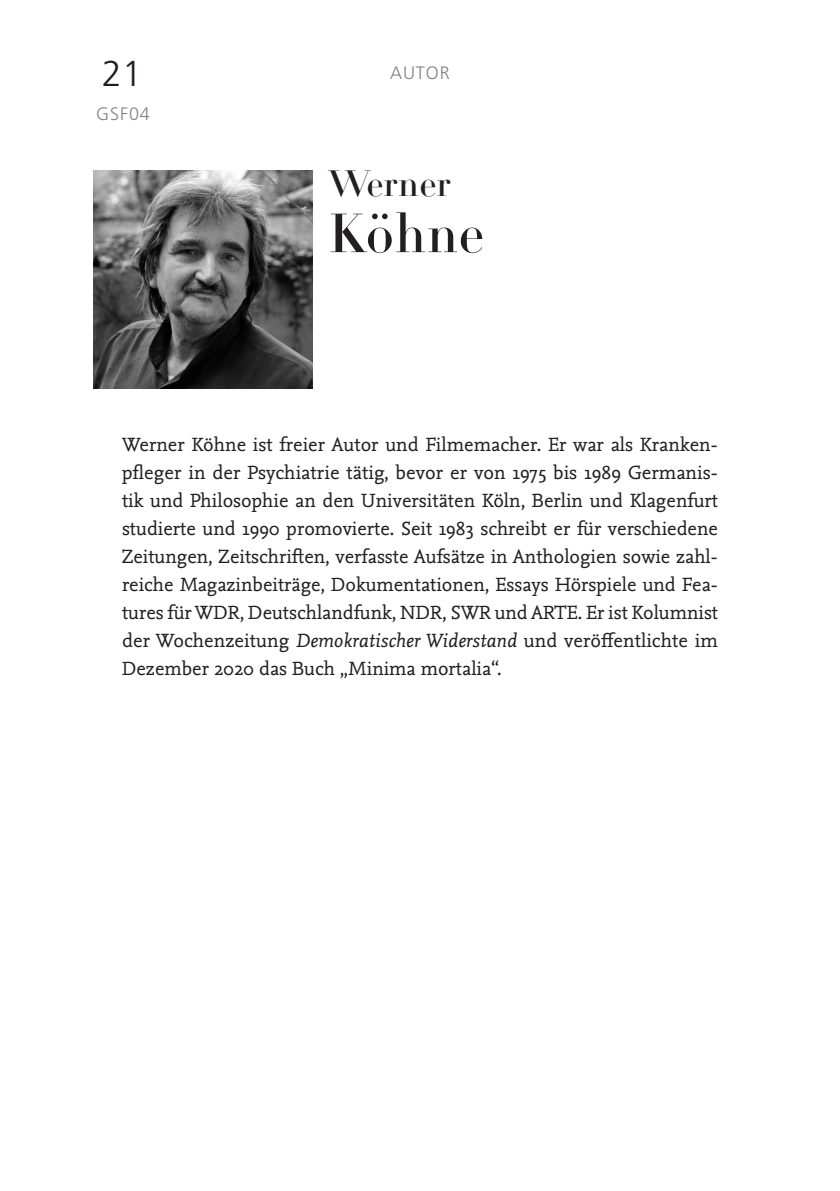
<style>
.page{position:relative;width:840px;height:1191px;background:#fff}
.page>*{position:absolute;margin:0;border:0;box-sizing:border-box;transform-origin:0 0}
.Autor{font:54px "Didot LT Pro Headline";color:#231f20}
.Autor-2{font:36px "Didot LT Pro Headline";color:#231f20}
.t1{font:300 36px "Frutiger LT Std";color:#231f20}
.Vita{font:20px/28px "Nexus Mix Pro";color:#231f20;text-align:justify}
.t2{font:300 18px "Frutiger LT Std";letter-spacing:.05em;color:#808285}
.s1{font-style:italic}
</style>
<div class="page">
<img style="left:94px;top:170px;width:218px;height:218px">
<h2 class="t1" style="left:102px;top:53px;width:42px">21</h2>
<p class="t2" style="left:381px;top:62px;width:78px">QUELLEN</p>
<p class="t2" style="left:390px;top:62px;width:61px">AUTOR</p>
<p class="t2" style="left:96px;top:104px;width:55px">gsf04</p>
<p class="Autor-2" style="left:328px;top:161px;width:124px">Werner</p>
<p class="Autor" style="left:328px;top:200px;width:156px">Köhne</p>
<p class="Vita" style="left:122px;top:430px;width:597px">Werner Köhne ist freier Autor und Filmemacher. Er war als Kranken&shy;pfleger in der Psychiatrie tätig, bevor er von 1975 bis 1989 Germanis&shy;tik und Philosophie an den Universitäten Köln, Berlin und Klagenfurt studierte und 1990 promovierte. Seit 1983 schreibt er für verschiedene Zeitungen, Zeitschriften, verfasste Aufsätze in Anthologien sowie zahl&shy;reiche Magazinbeiträge, Dokumentationen, Essays Hörspiele und Fea&shy;tures für WDR, Deutschlandfunk, NDR, SWR und ARTE. Er ist Kolumnist der Wochenzeitung <span class="s1">Demokratischer Widerstand</span> und veröffentlichte im Dezember 2020 das Buch „Minima mortalia“.</p>
</div>
